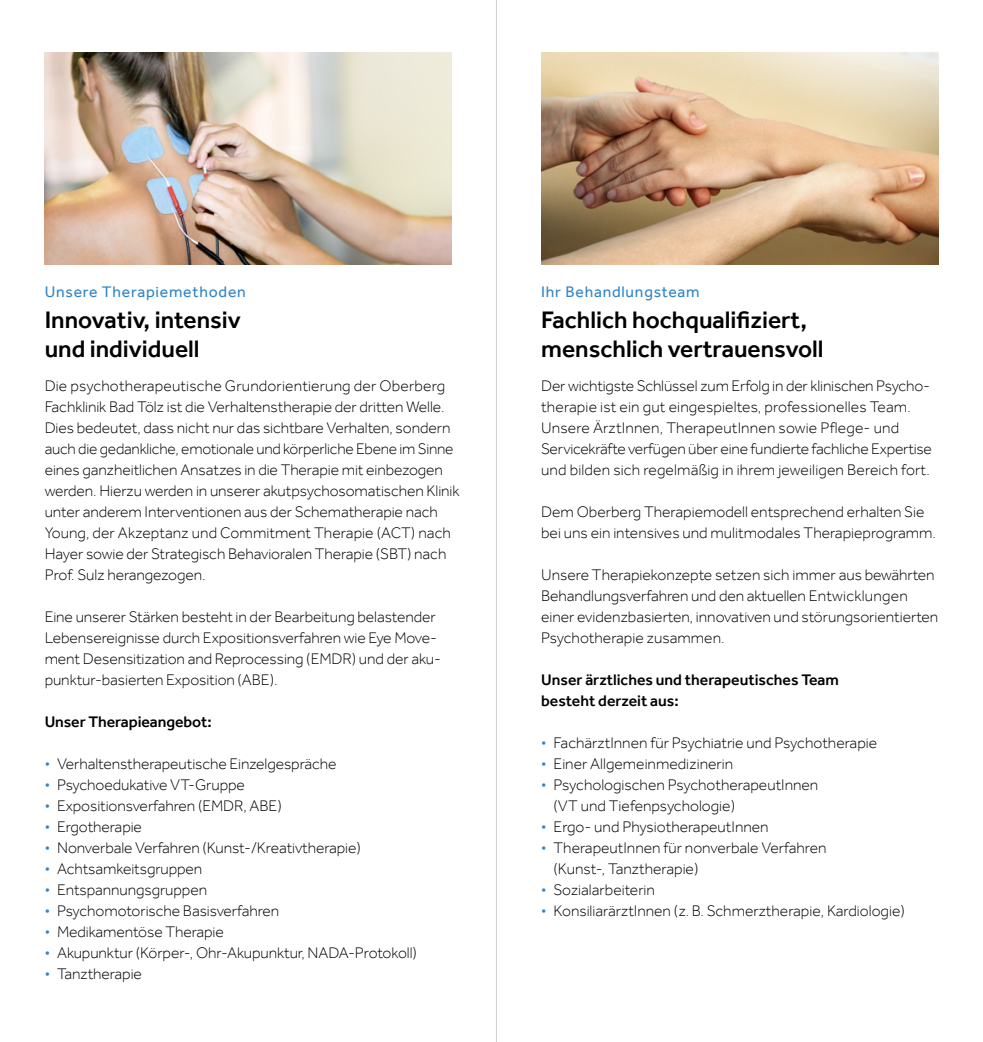
<style>
.page{position:relative;width:983px;height:1042px;background:#fff}
.page>*{position:absolute;margin:0;border:0;box-sizing:border-box;transform-origin:0 0}
.Flyer__HL2_Effra_Medium_14_17{font:500 24.5px/29.8px "Effra";color:#000}
.Flyer_Copy_Effra_Light_9_12{font:300 15.75px/21px "Effra";letter-spacing:-.005em;color:#000}
.Flyer_HL3_Effra_Medium_9_12{font:500 15.75px/21px "Effra";color:#000}
.Flyer_overline_Effra_Reg_9_17_blau{font:15.75px "Effra";letter-spacing:.05em;color:#3286c7}
.s1{color:#3286c7}
</style>
<div class="page">
<img style="left:45px;top:52px;width:406px;height:213px">
<img style="left:541px;top:52px;width:397px;height:213px">
<hr style="left:496px;top:0;width:1px;height:1042px;background:#d1d1d1">
<p class="Flyer_overline_Effra_Reg_9_17_blau" style="left:45px;top:282px;width:202px">Unsere Therapiemethoden</p>
<p class="Flyer__HL2_Effra_Medium_14_17" style="left:45px;top:304px;width:198px">Innovativ, intensiv und individuell</p>
<p class="Flyer_Copy_Effra_Light_9_12" style="left:45px;top:375px;width:402px">Die psychotherapeutische Grundorientierung der Oberberg<br>Fachklinik Bad Tölz ist die Verhaltenstherapie der dritten Welle.</p>
<p class="Flyer_Copy_Effra_Light_9_12" style="left:45px;top:417px;width:416px">Dies bedeutet, dass nicht nur das sichtbare Verhalten, sondern auch die gedankliche, emotionale und körperliche Ebene im Sinne eines ganzheitlichen Ansatzes in die Therapie mit einbezogen werden. Hierzu werden in unserer akutpsychosomatischen Klinik unter anderem Interventionen aus der Schematherapie nach Young, der Akzeptanz und Commitment Therapie (ACT) nach Hayer sowie der Strategisch Behavioralen Therapie (SBT) nach Prof. Sulz herangezogen.</p>
<p class="Flyer_Copy_Effra_Light_9_12" style="left:45px;top:606px;width:397px">Eine unserer Stärken besteht in der Bearbeitung belastender Lebensereignisse durch Expositionsverfahren wie Eye Move&shy;ment Desensitization and Reprocessing (EMDR) und der aku&shy;punktur-basierten Exposition (ABE).</p>
<p class="Flyer_HL3_Effra_Medium_9_12" style="left:45px;top:711px;width:168px">Unser Therapieangebot:</p>
<p class="Flyer_Copy_Effra_Light_9_12" style="left:45px;top:753px;width:293px"><span class="s1">•</span> Verhaltenstherapeutische Einzelgespräche</p>
<p class="Flyer_Copy_Effra_Light_9_12" style="left:45px;top:774px;width:202px"><span class="s1">•</span> Psychoedukative VT-Gruppe</p>
<p class="Flyer_Copy_Effra_Light_9_12" style="left:45px;top:795px;width:238px"><span class="s1">•</span> Expositionsverfahren (EMDR, ABE)</p>
<p class="Flyer_Copy_Effra_Light_9_12" style="left:45px;top:816px;width:99px"><span class="s1">•</span> Ergotherapie</p>
<p class="Flyer_Copy_Effra_Light_9_12" style="left:45px;top:837px;width:317px"><span class="s1">•</span> Nonverbale Verfahren (Kunst-/Kreativtherapie)</p>
<p class="Flyer_Copy_Effra_Light_9_12" style="left:45px;top:858px;width:159px"><span class="s1">•</span> Achtsamkeitsgruppen</p>
<p class="Flyer_Copy_Effra_Light_9_12" style="left:45px;top:879px;width:164px"><span class="s1">•</span> Entspannungsgruppen</p>
<p class="Flyer_Copy_Effra_Light_9_12" style="left:45px;top:900px;width:236px"><span class="s1">•</span> Psychomotorische Basisverfahren</p>
<p class="Flyer_Copy_Effra_Light_9_12" style="left:45px;top:921px;width:181px"><span class="s1">•</span> Medikamentöse Therapie</p>
<p class="Flyer_Copy_Effra_Light_9_12" style="left:45px;top:942px;width:373px"><span class="s1">•</span> Akupunktur (Körper-, Ohr-Akupunktur, NADA-Protokoll)</p>
<p class="Flyer_Copy_Effra_Light_9_12" style="left:45px;top:963px;width:99px"><span class="s1">•</span> Tanztherapie</p>
<p class="Flyer_overline_Effra_Reg_9_17_blau" style="left:541px;top:282px;width:160px">Ihr Behandlungsteam</p>
<p class="Flyer__HL2_Effra_Medium_14_17" style="left:541px;top:304px;width:284px">Fachlich hochqualifiziert, menschlich vertrauensvoll</p>
<p class="Flyer_Copy_Effra_Light_9_12" style="left:541px;top:375px;width:392px">Der wichtigste Schlüssel zum Erfolg in der klinischen Psycho&shy;therapie ist ein gut eingespieltes, professionelles Team.<br>Unsere ÄrztInnen, TherapeutInnen sowie Pflege- und Servicekräfte verfügen über eine fundierte fachliche Expertise und bilden sich regelmäßig in ihrem jeweiligen Bereich fort.</p>
<p class="Flyer_Copy_Effra_Light_9_12" style="left:541px;top:501px;width:396px">Dem Oberberg Therapiemodell entsprechend erhalten Sie bei uns ein intensives und mulitmodales Therapieprogramm.</p>
<p class="Flyer_Copy_Effra_Light_9_12" style="left:541px;top:564px;width:398px">Unsere Therapiekonzepte setzen sich immer aus bewährten Behandlungsverfahren und den aktuellen Entwicklungen einer evidenzbasierten, innovativen und störungsorientierten Psychotherapie zusammen.</p>
<p class="Flyer_HL3_Effra_Medium_9_12" style="left:541px;top:669px;width:299px">Unser ärztliches und therapeutisches Team besteht derzeit aus:</p>
<p class="Flyer_Copy_Effra_Light_9_12" style="left:541px;top:732px;width:337px"><span class="s1">•</span> FachärztInnen für Psychiatrie und Psychotherapie</p>
<p class="Flyer_Copy_Effra_Light_9_12" style="left:541px;top:753px;width:193px"><span class="s1">•</span> Einer Allgemeinmedizinerin</p>
<p class="Flyer_Copy_Effra_Light_9_12" style="left:553px;top:774px;width:266px;text-indent:-12px"><span class="s1">•</span> Psychologischen PsychotherapeutInnen (VT und Tiefenpsychologie)</p>
<p class="Flyer_Copy_Effra_Light_9_12" style="left:541px;top:816px;width:229px"><span class="s1">•</span> Ergo- und PhysiotherapeutInnen</p>
<p class="Flyer_Copy_Effra_Light_9_12" style="left:553px;top:837px;width:274px;text-indent:-12px"><span class="s1">•</span> TherapeutInnen für nonverbale Verfahren (Kunst-, Tanztherapie)</p>
<p class="Flyer_Copy_Effra_Light_9_12" style="left:541px;top:879px;width:115px"><span class="s1">•</span> Sozialarbeiterin</p>
<p class="Flyer_Copy_Effra_Light_9_12" style="left:541px;top:900px;width:365px"><span class="s1">•</span> KonsiliarärztInnen (z. B. Schmerztherapie, Kardiologie)</p>
</div>
